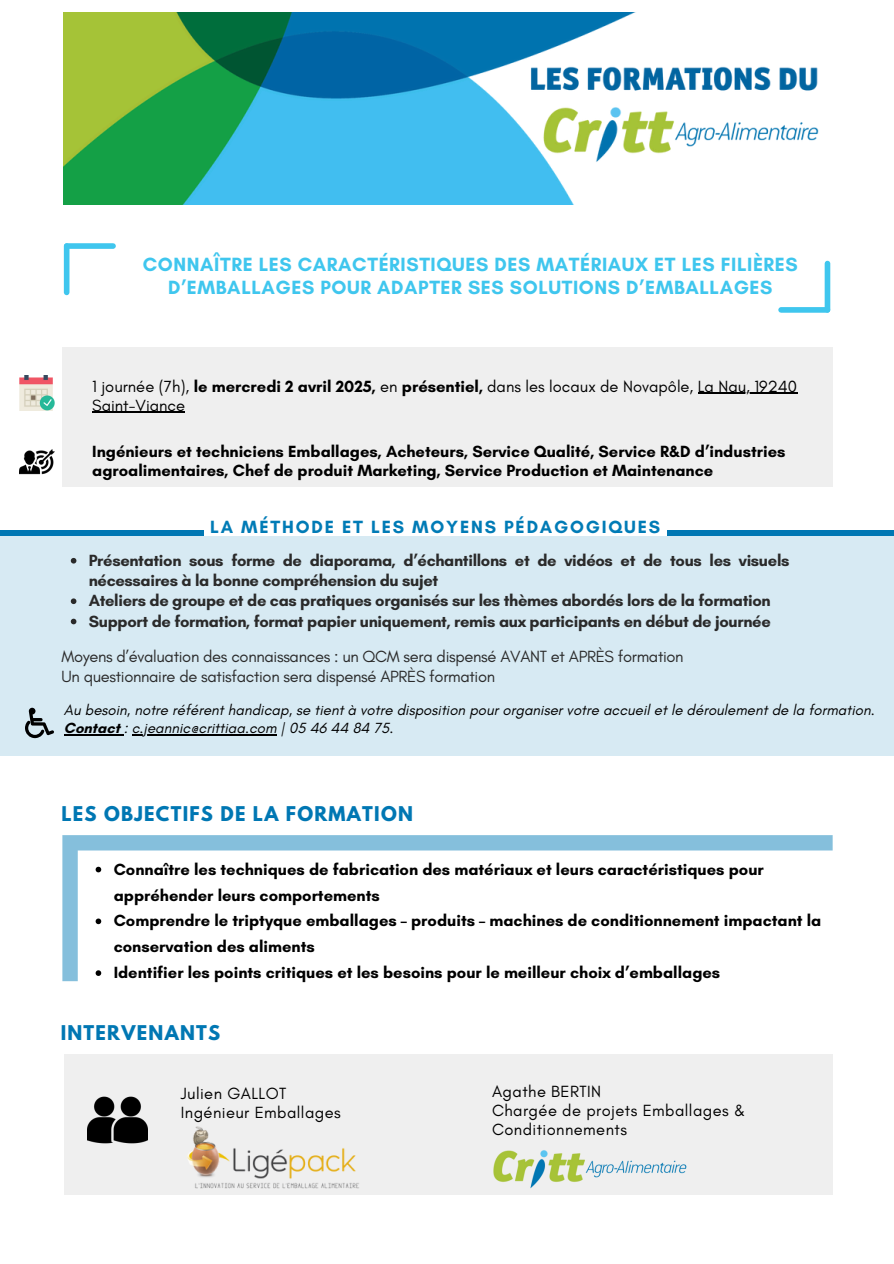
<style>
.page{position:relative;width:894px;height:1264px;background:#fff}
.page>*{position:absolute;margin:0;border:0;box-sizing:border-box;transform-origin:0 0}
.t1{font:700 19.5px/22.5px "Glacial Indifference";letter-spacing:.03em;color:#3fc6ee;text-align:center}
.t2{font:700 18px "League Spartan";letter-spacing:.07em;color:#0077b3}
.t3{font:700 18px "Glacial Indifference";letter-spacing:.1em;color:#007bb6}
.t4{font:700 16.5px/25.8px "Glacial Indifference";color:#000}
.t5{font:700 16.5px/20.2px "Glacial Indifference";letter-spacing:-.02em;color:#2a2a2a}
.t6{font:16.5px "Glacial Indifference";letter-spacing:-.02em;color:#2a2a2a}
.t7{font:16.5px "Glacial Indifference";color:#000}
.t8{font:16.5px/19.2px "Glacial Indifference";letter-spacing:.025em;color:#000}
.t9{font:italic 15px/18px "Glacial Indifference";color:#000}
.s1{font-weight:700}
.s2{font-weight:700;font-style:normal}
</style>
<div class="page">
<div style="left:62px;top:347px;width:770px;height:140px;background:#efefef"></div>
<img style="left:20px;top:376px;width:35px;height:35px">
<img style="left:20px;top:449px;width:35px;height:26px">
<svg style="left:62px;top:835px;width:770px;height:146px"></svg>
<div style="left:64px;top:1054px;width:768px;height:141px;background:#efefef"></div>
<img style="left:87px;top:1096px;width:60px;height:48px">
<img style="left:64px;top:13px;width:755px;height:191px">
<div style="left:0;top:536px;width:893px;height:219px;background:#d7eaf3"></div>
<div style="left:0;top:530px;width:204px;height:5px;background:#0077b3"></div>
<div style="left:667px;top:530px;width:226px;height:5px;background:#0077b3"></div>
<div style="left:67px;top:243px;width:46px;height:6px;background:#3fc6ee"></div>
<div style="left:64px;top:246px;width:5px;height:46px;background:#3fc6ee"></div>
<div style="left:780px;top:307px;width:47px;height:6px;background:#3fc6ee"></div>
<div style="left:824px;top:263px;width:6px;height:47px;background:#3fc6ee"></div>
<svg style="left:25px;top:707px;width:29px;height:31px"></svg>
<img style="left:187px;top:1126px;width:172px;height:63px">
<img style="left:493px;top:1150px;width:194px;height:38px">
<svg style="left:96px;top:866px;width:5px;height:6px"></svg>
<svg style="left:96px;top:918px;width:5px;height:6px"></svg>
<svg style="left:96px;top:970px;width:5px;height:5px"></svg>
<svg style="left:71px;top:558px;width:5px;height:5px"></svg>
<svg style="left:71px;top:598px;width:5px;height:6px"></svg>
<svg style="left:71px;top:618px;width:5px;height:6px"></svg>
<hr style="left:64px;top:734px;width:60px;height:1px;background:#000">
<hr style="left:132px;top:734px;width:144px;height:1px;background:#000">
<hr style="left:697px;top:393px;width:99px;height:1px;background:#000">
<hr style="left:92px;top:412px;width:93px;height:1px;background:#000">
<p class="t1" style="left:143px;top:253px;width:656px">CONNAÎTRE LES CARACTÉRISTIQUES DES MATÉRIAUX ET LES FILIÈRES<br>D’EMBALLAGES POUR ADAPTER SES SOLUTIONS D’EMBALLAGES</p>
<p class="t7" style="left:92px;top:376px;width:706px">1 journée (7h), <span class="s1">le mercredi 2 avril 2025,</span> en <span class="s1">présentiel,</span> dans les locaux de Novapôle, La Nau, 19240</p>
<h1 class="t7" style="left:92px;top:395px;width:94px">Saint-Viance</h1>
<h2 class="t4" style="left:92px;top:441px;width:694px;line-height:19.2px">Ingénieurs et techniciens Emballages, Acheteurs, Service Qualité, Service R&amp;D d’industries agroalimentaires, Chef de produit Marketing, Service Production et Maintenance</h2>
<p class="t3" style="left:210px;top:516px;width:451px">LA MÉTHODE ET LES MOYENS PÉDAGOGIQUES</p>
<p class="t5" style="left:89px;top:550px;width:702px">Présentation sous forme de diaporama, d’échantillons et de vidéos et de tous les visuels nécessaires à la bonne compréhension du sujet</p>
<p class="t5" style="left:89px;top:590px;width:683px">Ateliers de groupe et de cas pratiques organisés sur les thèmes abordés lors de la formation</p>
<p class="t5" style="left:89px;top:610px;width:683px">Support de formation, format papier uniquement, remis aux participants en début de journée</p>
<p class="t6" style="left:61px;top:646px;width:623px">Moyens d’évaluation des connaissances : un QCM sera dispensé AVANT et APRÈS formation</p>
<p class="t6" style="left:61px;top:666px;width:435px">Un questionnaire de satisfaction sera dispensé APRÈS formation</p>
<p class="t9" style="left:64px;top:701px;width:812px">Au besoin, notre référent handicap, se tient à votre disposition pour organiser votre accueil et le déroulement de la formation.<br><span class="s2">Contact</span> : c.jeannic@crittiaa.com | 05 46 44 84 75.</p>
<h1 class="t2" style="left:61px;top:805px;width:353px">LES OBJECTIFS DE LA FORMATION</h1>
<h1 class="t4" style="left:114px;top:856px;width:651px">Connaître les techniques de fabrication des matériaux et leurs caractéristiques pour appréhender leurs comportements</h1>
<p class="t4" style="left:114px;top:907px;width:709px">Comprendre le triptyque emballages – produits – machines de conditionnement impactant la conservation des aliments</p>
<p class="t4" style="left:114px;top:959px;width:608px">Identifier les points critiques et les besoins pour le meilleur choix d’emballages</p>
<p class="t2" style="left:61px;top:1024px;width:161px">INTERVENANTS</p>
<p class="t8" style="left:181px;top:1083px;width:107px">Julien GALLOT</p>
<p class="t8" style="left:181px;top:1102px;width:161px">Ingénieur Emballages</p>
<p class="t8" style="left:492px;top:1081px;width:111px">Agathe BERTIN</p>
<p class="t8" style="left:492px;top:1100px;width:255px">Chargée de projets Emballages &amp;<br>Conditionnements</p>
</div>
